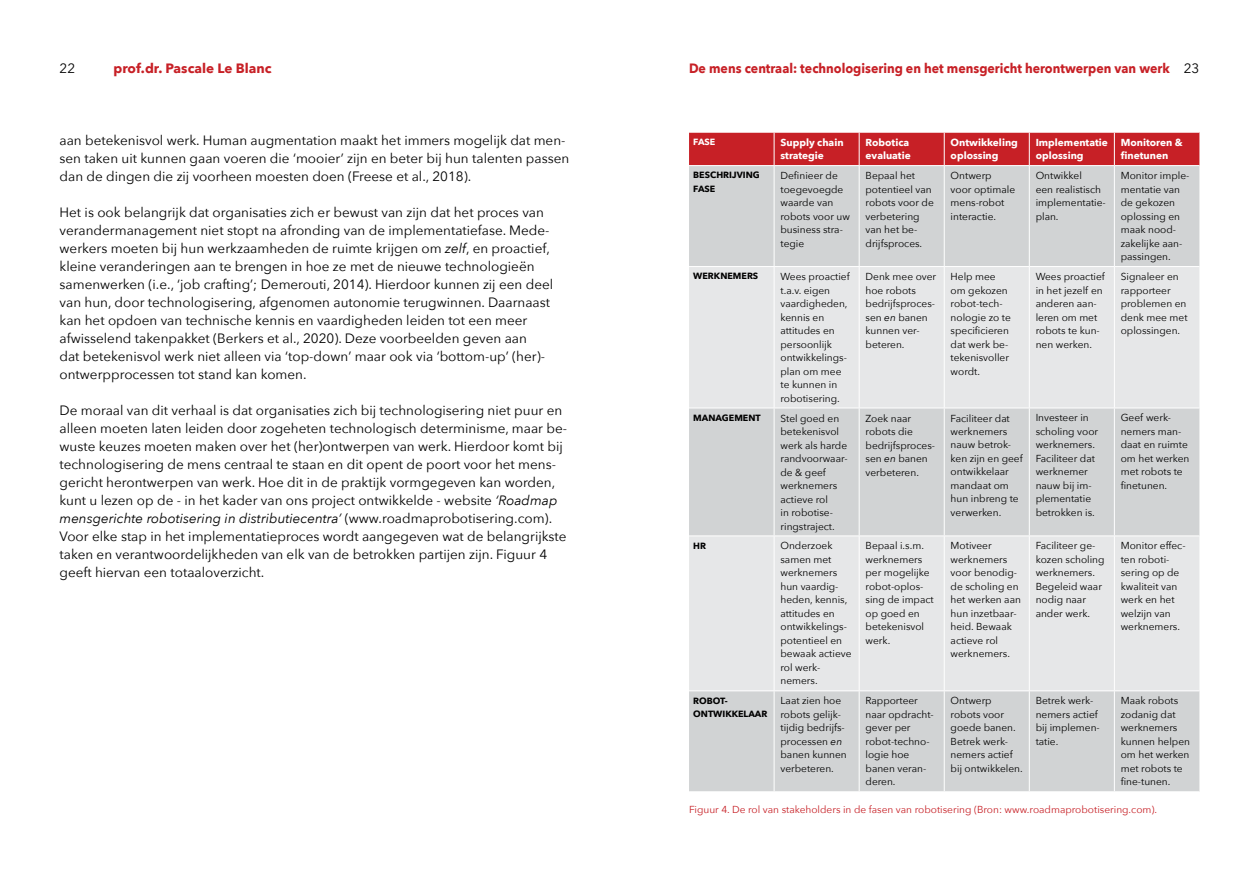
<style>
.page{position:relative;width:1259px;height:893px;background:#fff}
.page>*{position:absolute;margin:0;border:0;box-sizing:border-box;transform-origin:0 0}
.t1{font:13.5px/18px "Avenir Next";color:#000}
.t2{font:700 13.5px "Avenir Next";color:#c72026;scale:.92 1}
.t3{font:700 13.5px "Avenir Next";color:#c72026}
.t4{font:10.2px/13.5px "Avenir Next";color:#000}
.t5{font:700 10.2px/13.5px "Avenir Next";color:#fff}
.t6{font:10.2px "Avenir Next";color:#c72026}
.t7{font:700 9px/13.5px "Avenir Next";color:#000}
.t8{font:700 9px "Avenir Next";color:#fff}
.s1{font-weight:400;color:#000}
.s2{font-style:italic}
</style>
<div class="page">
<div style="left:689px;top:133px;width:510px;height:32px;background:#c72026"></div>
<div style="left:689px;top:166px;width:510px;height:625px;background:#d1d3d4"></div>
<svg style="left:689px;top:267px;width:510px;height:423px;fill:#e6e7e8"></svg>
<hr style="left:773px;top:133px;width:1px;height:32px;background:#fff">
<hr style="left:859px;top:133px;width:1px;height:32px;background:#fff">
<hr style="left:944px;top:133px;width:1px;height:32px;background:#fff">
<hr style="left:1029px;top:133px;width:1px;height:32px;background:#fff">
<hr style="left:1114px;top:133px;width:1px;height:32px;background:#fff">
<hr style="left:773px;top:166px;width:1px;height:100px;background:#fff">
<hr style="left:859px;top:166px;width:1px;height:100px;background:#fff">
<hr style="left:944px;top:166px;width:1px;height:100px;background:#fff">
<hr style="left:1029px;top:166px;width:1px;height:100px;background:#fff">
<hr style="left:1114px;top:166px;width:1px;height:100px;background:#fff">
<hr style="left:689px;top:266px;width:85px;height:1px;background:#fff">
<hr style="left:774px;top:266px;width:85px;height:1px;background:#fff">
<hr style="left:773px;top:267px;width:1px;height:141px;background:#fff">
<hr style="left:859px;top:266px;width:85px;height:1px;background:#fff">
<hr style="left:859px;top:267px;width:1px;height:141px;background:#fff">
<hr style="left:944px;top:266px;width:85px;height:1px;background:#fff">
<hr style="left:944px;top:267px;width:1px;height:141px;background:#fff">
<hr style="left:1029px;top:266px;width:85px;height:1px;background:#fff">
<hr style="left:1029px;top:267px;width:1px;height:141px;background:#fff">
<hr style="left:1114px;top:266px;width:85px;height:1px;background:#fff">
<hr style="left:1114px;top:267px;width:1px;height:141px;background:#fff">
<hr style="left:689px;top:408px;width:85px;height:1px;background:#fff">
<hr style="left:774px;top:408px;width:85px;height:1px;background:#fff">
<hr style="left:773px;top:408px;width:1px;height:128px;background:#fff">
<hr style="left:859px;top:408px;width:85px;height:1px;background:#fff">
<hr style="left:859px;top:408px;width:1px;height:128px;background:#fff">
<hr style="left:944px;top:408px;width:85px;height:1px;background:#fff">
<hr style="left:944px;top:408px;width:1px;height:128px;background:#fff">
<hr style="left:1029px;top:408px;width:85px;height:1px;background:#fff">
<hr style="left:1029px;top:408px;width:1px;height:128px;background:#fff">
<hr style="left:1114px;top:408px;width:85px;height:1px;background:#fff">
<hr style="left:1114px;top:408px;width:1px;height:128px;background:#fff">
<hr style="left:689px;top:536px;width:85px;height:1px;background:#fff">
<hr style="left:774px;top:536px;width:85px;height:1px;background:#fff">
<hr style="left:773px;top:536px;width:1px;height:154px;background:#fff">
<hr style="left:859px;top:536px;width:85px;height:1px;background:#fff">
<hr style="left:859px;top:536px;width:1px;height:154px;background:#fff">
<hr style="left:944px;top:536px;width:85px;height:1px;background:#fff">
<hr style="left:944px;top:536px;width:1px;height:154px;background:#fff">
<hr style="left:1029px;top:536px;width:85px;height:1px;background:#fff">
<hr style="left:1029px;top:536px;width:1px;height:154px;background:#fff">
<hr style="left:1114px;top:536px;width:85px;height:1px;background:#fff">
<hr style="left:1114px;top:536px;width:1px;height:154px;background:#fff">
<hr style="left:689px;top:690px;width:85px;height:1px;background:#fff">
<hr style="left:774px;top:690px;width:85px;height:1px;background:#fff">
<hr style="left:773px;top:691px;width:1px;height:100px;background:#fff">
<hr style="left:859px;top:690px;width:85px;height:1px;background:#fff">
<hr style="left:859px;top:691px;width:1px;height:100px;background:#fff">
<hr style="left:944px;top:690px;width:85px;height:1px;background:#fff">
<hr style="left:944px;top:691px;width:1px;height:100px;background:#fff">
<hr style="left:1029px;top:690px;width:85px;height:1px;background:#fff">
<hr style="left:1029px;top:691px;width:1px;height:100px;background:#fff">
<hr style="left:1114px;top:690px;width:85px;height:1px;background:#fff">
<hr style="left:1114px;top:691px;width:1px;height:100px;background:#fff">
<h1 class="t1" style="left:60px;top:59px;width:17px">22</h1>
<h1 class="t3" style="left:114px;top:57px;width:159px">prof.dr. Pascale Le Blanc</h1>
<h1 class="t2" style="left:689px;top:57px;width:556px">De mens centraal: technologisering en het mensgericht herontwerpen van werk <span class="s1">23</span></h1>
<h1 class="t1" style="left:60px;top:131px;width:511px">aan betekenisvol werk. Human augmentation maakt het immers mogelijk dat men&shy;sen taken uit kunnen gaan voeren die ‘mooier’ zijn en beter bij hun talenten passen dan de dingen die zij voorheen moesten doen (Freese et al., 2018).</h1>
<p class="t1" style="left:60px;top:203px;width:495px">Het is ook belangrijk dat organisaties zich er bewust van zijn dat het proces van verandermanagement niet stopt na afronding van de implementatiefase. Mede&shy;werkers moeten bij hun werkzaamheden de ruimte krijgen om <span class="s2">zelf</span>, en proactief, kleine veranderingen aan te brengen in hoe ze met de nieuwe technologieën samenwerken (i.e., ‘job crafting’; Demerouti, 2014). Hierdoor kunnen zij een deel van hun, door technologisering, afgenomen autonomie terugwinnen. Daarnaast kan het opdoen van technische kennis en vaardigheden leiden tot een meer afwisselend takenpakket (Berkers et al., 2020). Deze voorbeelden geven aan<br>dat betekenisvol werk niet alleen via ‘top-down’ maar ook via ‘bottom-up’ (her)- ontwerpprocessen tot stand kan komen.</p>
<p class="t1" style="left:60px;top:401px;width:509px">De moraal van dit verhaal is dat organisaties zich bij technologisering niet puur en alleen moeten laten leiden door zogeheten technologisch determinisme, maar be&shy;wuste keuzes moeten maken over het (her)ontwerpen van werk. Hierdoor komt bij technologisering de mens centraal te staan en dit opent de poort voor het mens&shy;gericht herontwerpen van werk. Hoe dit in de praktijk vormgegeven kan worden, kunt u lezen op de - in het kader van ons project ontwikkelde - website <span class="s2">‘Roadmap mensgerichte robotisering in distributiecentra’</span> (www.roadmaprobotisering.com).<br>Voor elke stap in het implementatieproces wordt aangegeven wat de belangrijkste taken en verantwoordelijkheden van elk van de betrokken partijen zijn. Figuur 4 geeft hiervan een totaaloverzicht.</p>
<p class="t8" style="left:693px;top:134px;width:24px">FASE</p>
<p class="t5" style="left:780px;top:135px;width:65px">Supply chain strategie</p>
<p class="t5" style="left:865px;top:135px;width:47px">Robotica evaluatie</p>
<p class="t5" style="left:950px;top:135px;width:69px">Ontwikkeling oplossing</p>
<p class="t5" style="left:1035px;top:135px;width:74px">Implementatie oplossing</p>
<p class="t5" style="left:1120px;top:135px;width:64px">Monitoren &amp; finetunen</p>
<p class="t7" style="left:693px;top:168px;width:68px">BESCHRIJVING<br>FASE</p>
<p class="t4" style="left:780px;top:168px;width:71px">Definieer de toegevoegde waarde van robots voor uw business stra&shy;tegie</p>
<p class="t4" style="left:865px;top:168px;width:70px">Bepaal het potentieel van robots voor de verbetering van het be&shy;drijfsproces.</p>
<p class="t4" style="left:950px;top:168px;width:66px">Ontwerp voor optimale mens-robot interactie.</p>
<p class="t4" style="left:1035px;top:168px;width:72px">Ontwikkel<br>een realistisch implementatie&shy;plan.</p>
<p class="t4" style="left:1120px;top:168px;width:70px">Monitor imple&shy;mentatie van de gekozen oplossing en maak nood&shy;zakelijke aan&shy;passingen.</p>
<p class="t7" style="left:693px;top:269px;width:66px">WERKNEMERS</p>
<p class="t4" style="left:780px;top:269px;width:71px">Wees proactief t.a.v. eigen vaardigheden, kennis en attitudes en persoonlijk ontwikkelings&shy;plan om mee te kunnen in robotisering.</p>
<p class="t4" style="left:865px;top:269px;width:72px">Denk mee over hoe robots bedrijfsproces&shy;sen <span class="s2">en</span> banen kunnen ver&shy;beteren.</p>
<p class="t4" style="left:950px;top:269px;width:62px">Help mee om gekozen robot-tech&shy;nologie zo te specificieren dat werk be&shy;tekenisvoller wordt.</p>
<p class="t4" style="left:1035px;top:269px;width:71px">Wees proactief in het jezelf en anderen aan&shy;leren om met robots te kun&shy;nen werken.</p>
<p class="t4" style="left:1120px;top:269px;width:68px">Signaleer en rapporteer problemen en denk mee met oplossingen.</p>
<p class="t7" style="left:693px;top:411px;width:69px">MANAGEMENT</p>
<p class="t4" style="left:780px;top:411px;width:69px">Stel goed en betekenisvol werk als harde randvoorwaar&shy;de &amp; geef werknemers actieve rol<br>in robotise&shy;ringstraject.</p>
<p class="t4" style="left:865px;top:411px;width:71px">Zoek naar robots die bedrijfsproces&shy;sen <span class="s2">en</span> banen verbeteren.</p>
<p class="t4" style="left:950px;top:411px;width:74px">Faciliteer dat werknemers nauw betrok&shy;ken zijn en geef ontwikkelaar mandaat om hun inbreng te verwerken.</p>
<p class="t4" style="left:1035px;top:411px;width:64px">Investeer in scholing voor werknemers.<br>Faciliteer dat werknemer nauw bij im&shy;plementatie betrokken is.</p>
<p class="t4" style="left:1120px;top:411px;width:70px">Geef werk&shy;nemers man&shy;daat en ruimte om het werken met robots te finetunen.</p>
<p class="t7" style="left:693px;top:539px;width:14px">HR</p>
<p class="t4" style="left:780px;top:539px;width:73px">Onderzoek samen met werknemers hun vaardig&shy;heden, kennis, attitudes en ontwikkelings&shy;potentieel en bewaak actieve rol werk&shy;nemers.</p>
<p class="t4" style="left:865px;top:539px;width:70px">Bepaal i.s.m. werknemers per mogelijke robot-oplos&shy;sing de impact op goed en betekenisvol werk.</p>
<p class="t4" style="left:950px;top:539px;width:72px">Motiveer werknemers voor benodig&shy;de scholing en het werken aan hun inzetbaar&shy;heid. Bewaak actieve rol werknemers.</p>
<p class="t4" style="left:1035px;top:539px;width:70px">Faciliteer ge&shy;kozen scholing werknemers.<br>Begeleid waar nodig naar ander werk.</p>
<p class="t4" style="left:1120px;top:539px;width:66px">Monitor effec&shy;ten roboti&shy;sering op de kwaliteit van werk en het welzijn van werknemers.</p>
<p class="t7" style="left:693px;top:694px;width:76px">ROBOT-<br>ONTWIKKELAAR</p>
<p class="t4" style="left:780px;top:694px;width:68px">Laat zien hoe robots gelijk&shy;tijdig bedrijfs&shy;processen <span class="s2">en </span>banen kunnen verbeteren.</p>
<p class="t4" style="left:865px;top:694px;width:70px">Rapporteer naar opdracht&shy;gever per robot-techno&shy;logie hoe banen veran&shy;deren.</p>
<p class="t4" style="left:950px;top:694px;width:74px">Ontwerp robots voor goede banen.<br>Betrek werk&shy;nemers actief bij ontwikkelen.</p>
<p class="t4" style="left:1035px;top:694px;width:66px">Betrek werk&shy;nemers actief bij implemen&shy;tatie.</p>
<p class="t4" style="left:1120px;top:694px;width:71px">Maak robots zodanig dat werknemers kunnen helpen om het werken met robots te fine-tunen.</p>
<p class="t6" style="left:689px;top:801px;width:469px">Figuur 4. De rol van stakeholders in de fasen van robotisering (Bron: www.roadmaprobotisering.com).</p>
</div>
